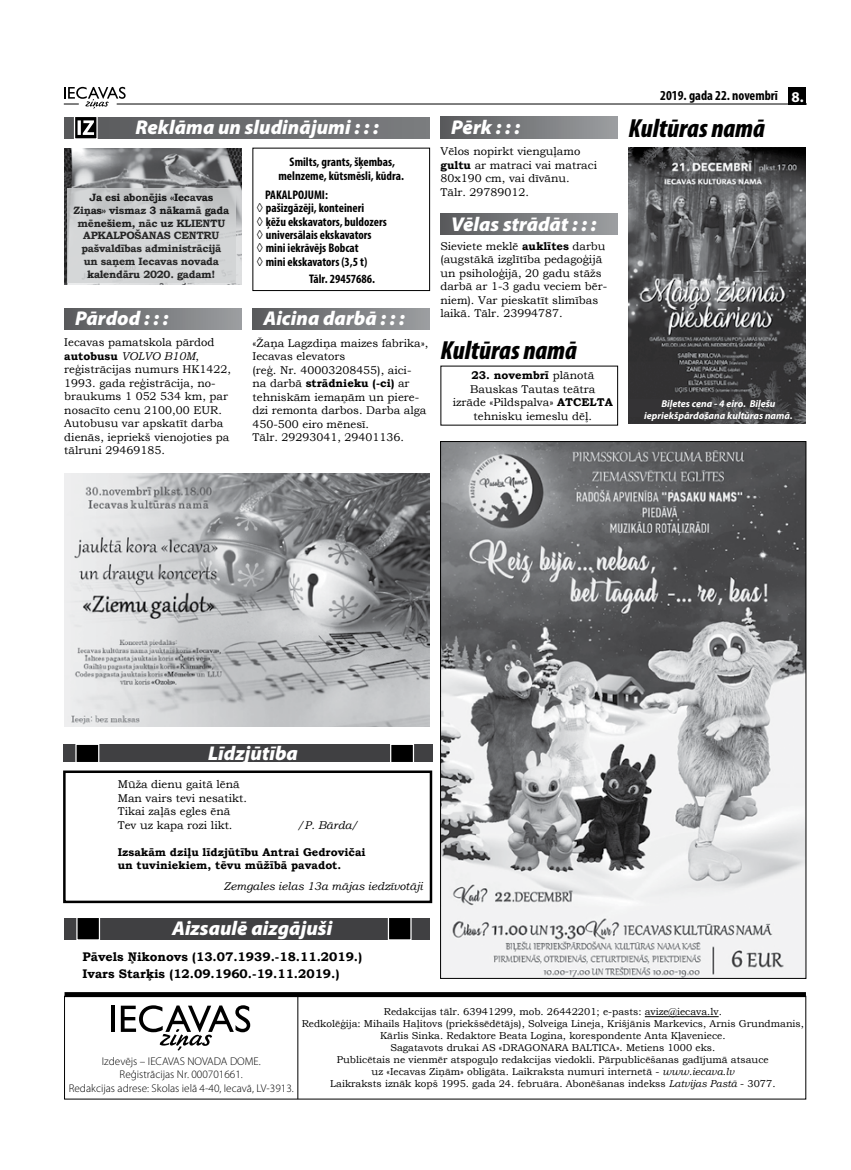
<style>
.page{position:relative;width:851px;height:1170px;background:#fff}
.page>*{position:absolute;margin:0;border:0;box-sizing:border-box;transform-origin:0 0}
.t1{font:italic 900 condensed 26.25px "Myriad Pro";color:#000}
.t2{font:italic 900 20px "Myriad Pro";color:#fff}
.t3{font:700 condensed 13.75px "Myriad Pro";color:#000}
.t4{font:700 condensed 12.5px/13.4px "Myriad Pro";color:#000;text-align:center}
.t5{font:700 12.5px/17.2px "Bookman Old Style";color:#000}
.t6{font:11.25px/13.5px "Bookman Old Style";color:#000}
.t7{font:300 11.25px/13.5px "Myriad Pro";color:#000;text-align:center}
.t8{font:700 11.25px/13.5px "Bookman Old Style";color:#000}
.t9{font:italic 11.25px "Bookman Old Style";color:#000}
.t10{font:700 10.62px/12.8px "Bookman Old Style";letter-spacing:-.025em;color:#000;text-align:center}
.t11{font:10px/12px "Bookman Old Style";color:#000;text-align:center}
.t12{font:italic 700 10px/12px "Myriad Pro";color:#fff;text-align:center}
.s1{font-stretch:normal;font-size:15px;color:#fff}
.s2{font-weight:700}
.s3{font-style:italic}
.s4{font-family:"Bookman Old Style";font-weight:400;font-stretch:normal}
</style>
<div class="page">
<hr style="left:117px;top:104px;width:689px;height:1px;background:#000">
<svg style="left:64px;top:87px;width:62px;height:22px"></svg>
<div style="left:788px;top:87px;width:18px;height:18px;background:#000"></div>
<hr style="left:297px;top:996px;width:1px;height:102px;background:#000">
<hr style="left:111px;top:1005px;width:4px;height:26px;background:#000">
<svg style="left:121px;top:1005px;width:129px;height:45px"></svg>
<hr style="left:644px;top:1016px;width:74px;height:1px;background:#000">
<div style="left:64px;top:992px;width:741px;height:5px;background:#000"></div>
<div style="left:64px;top:117px;width:366px;height:21px;background:linear-gradient(to right,#58595c,#7b7d7f)"></div>
<svg style="left:73px;top:117px;width:25px;height:22px"></svg>
<div style="left:64px;top:917px;width:365px;height:22px;background:#404042"></div>
<svg style="left:76px;top:917px;width:25px;height:23px"></svg>
<svg style="left:387px;top:917px;width:25px;height:23px"></svg>
<div style="left:63px;top:770px;width:369px;height:133px;border:2px solid #000"></div>
<div style="left:63px;top:744px;width:369px;height:18px;background:#404042"></div>
<svg style="left:75px;top:744px;width:25px;height:18px"></svg>
<svg style="left:390px;top:744px;width:24px;height:18px"></svg>
<div style="left:440px;top:117px;width:178px;height:21px;background:linear-gradient(to right,#595a5c,#9c9ea1)"></div>
<div style="left:252px;top:148px;width:178px;height:143px;border:1px solid #000"></div>
<div style="left:64px;top:308px;width:178px;height:22px;background:linear-gradient(to right,#595a5c,#9c9ea1)"></div>
<img style="left:442px;top:443px;width:362px;height:533px">
<img style="left:628px;top:147px;width:177px;height:276px">
<div style="left:628px;top:398px;width:66px;height:18px;background:#343335"></div>
<div style="left:253px;top:308px;width:176px;height:21px;background:linear-gradient(to right,#595a5c,#9c9ea1)"></div>
<img style="left:64px;top:148px;width:178px;height:136px">
<div style="left:67px;top:188px;width:169px;height:95px;background:linear-gradient(to bottom,#c6c8ca,#d7d9da)"></div>
<img style="left:64px;top:473px;width:366px;height:253px">
<div style="left:440px;top:214px;width:178px;height:21px;background:linear-gradient(to right,#595a5c,#9c9ea1)"></div>
<p class="t3" style="left:660px;top:87px;width:145px">2019. gada 22. novembrī <span class="s1">8.</span></p>
<h2 class="t2" style="left:135px;top:116px;width:245px">Reklāma un sludinājumi : : :</h2>
<h1 class="t1" style="left:628px;top:114px;width:138px">Kultūras namā</h1>
<h2 class="t2" style="left:451px;top:116px;width:70px">Pērk : : :</h2>
<p class="t10" style="left:74px;top:191px;width:157px">Ja esi abonējis «Iecavas<br>Ziņas» vismaz 3 nākamā gada mēnešiem, nāc uz KLIENTU<br>APKALPOŠANAS CENTRU pašvaldības administrācijā un saņem Iecavas novada kalendāru 2020. gadam!</p>
<h2 class="t2" style="left:75px;top:307px;width:95px">Pārdod : : :</h2>
<p class="t6" style="left:64px;top:335px;width:168px">Iecavas pamatskola pārdod <span class="s2">autobusu</span> <span class="s3">VOLVO B10M</span>, reģistrācijas numurs HK1422,<br>1993. gada reģistrācija, no&shy;braukums 1 052 534 km, par nosacīto cenu 2100,00 EUR.<br>Autobusu var apskatīt darba dienās, iepriekš vienojoties pa tālruni 29469185.</p>
<p class="t4" style="left:278px;top:154px;width:127px;line-height:13.8px">Smilts, grants, šķembas, melnzeme, kūtsmēsli, kūdra.</p>
<p class="t4" style="left:257px;top:188px;width:132px;text-align:left;text-indent:8px">PAKALPOJUMI:<br><span class="s4">◊</span> pašizgāzēji, konteineri<br><span class="s4">◊</span> ķēžu ekskavators, buldozers <span class="s4">◊</span> universālais ekskavators<br><span class="s4">◊</span> mini iekrāvējs Bobcat<br><span class="s4">◊</span> mini ekskavators (3,5 t)</p>
<p class="t4" style="left:309px;top:272px;width:68px">Tālr. 29457686.</p>
<h2 class="t2" style="left:263px;top:307px;width:143px">Aicina darbā : : :</h2>
<p class="t6" style="left:252px;top:336px;width:177px">«Žaņa Lagzdiņa maizes fabrika»,<br>Iecavas elevators<br>(reģ. Nr. 40003208455), aici-<br>na darbā <span class="s2">strādnieku (-ci)</span> ar tehniskām iemaņām un piere&shy;dzi remonta darbos. Darba alga<br>450-500 eiro mēnesī.<br>Tālr. 29293041, 29401136.</p>
<p class="t6" style="left:440px;top:144px;width:158px">Vēlos nopirkt vienguļamo <span class="s2">gultu</span> ar matraci vai matraci<br>80x190 cm, vai dīvānu.<br>Tālr. 29789012.</p>
<h2 class="t2" style="left:451px;top:213px;width:147px">Vēlas strādāt : : :</h2>
<p class="t6" style="left:440px;top:239px;width:168px">Sieviete meklē <span class="s2">auklītes</span> darbu (augstākā izglītība pedagoģijā un psiholoģijā, 20 gadu stāžs darbā ar 1-3 gadu veciem bēr&shy;niem). Var pieskatīt slimības laikā. Tālr. 23994787.</p>
<h1 class="t1" style="left:440px;top:336px;width:138px">Kultūras namā</h1>
<p class="t6" style="left:452px;top:369px;width:161px;text-align:center"><span class="s2">23. novembrī</span> plānotā<br>Bauskas Tautas teātra izrāde «Pildspalva» <span class="s2">ATCELTA </span>tehnisku iemeslu dēļ.</p>
<p class="t12" style="left:644px;top:397px;width:150px">Biļetes cena - 4 eiro. Biļešu iepriekšpārdošana kultūras namā.</p>
<h2 class="t2" style="left:208px;top:741px;width:91px">Līdzjūtība</h2>
<p class="t6" style="left:118px;top:777px;width:131px">Mūža dienu gaitā lēnā<br>Man vairs tevi nesatikt.<br>Tikai zaļās egles ēnā<br>Tev uz kapa rozi likt.</p>
<p class="t9" style="left:298px;top:817px;width:62px">/P. Bārda/</p>
<p class="t8" style="left:118px;top:844px;width:249px">Izsakām dziļu līdzjūtību Antrai Gedrovičai un tuviniekiem, tēvu mūžībā pavadot.</p>
<p class="t9" style="left:224px;top:878px;width:200px">Zemgales ielas 13a mājas iedzīvotāji</p>
<h2 class="t2" style="left:172px;top:916px;width:162px">Aizsaulē aizgājuši</h2>
<p class="t5" style="left:82px;top:947px;width:281px">Pāvels Ņikonovs (13.07.1939.-18.11.2019.)<br>Ivars Starķis (12.09.1960.-19.11.2019.)</p>
<p class="t7" style="left:69px;top:1054px;width:226px">Izdevējs – IECAVAS NOVADA DOME.<br>Reģistrācijas Nr. 000701661.<br>Redakcijas adrese: Skolas ielā 4-40, Iecavā, LV-3913.</p>
<p class="t11" style="left:301px;top:1005px;width:503px">Redakcijas tālr. 63941299, mob. 26442201; e-pasts: avize@iecava.lv.<br>Redkolēģija: Mihails Haļitovs (priekšsēdētājs), Solveiga Lineja, Krišjānis Markevics, Arnis Grundmanis, Kārlis Sinka. Redaktore Beata Logina, korespondente Anta Kļaveniece.<br>Sagatavots drukai AS «DRAGONARA BALTICA». Metiens 1000 eks.<br>Publicētais ne vienmēr atspoguļo redakcijas viedokli. Pārpublicēšanas gadījumā atsauce<br>uz «Iecavas Ziņām» obligāta. Laikraksta numuri internetā - <span class="s3">www.iecava.lv<br></span>Laikraksts iznāk kopš 1995. gada 24. februāra. Abonēšanas indekss <span class="s3">Latvijas Pastā</span> - 3077.</p>
</div>
